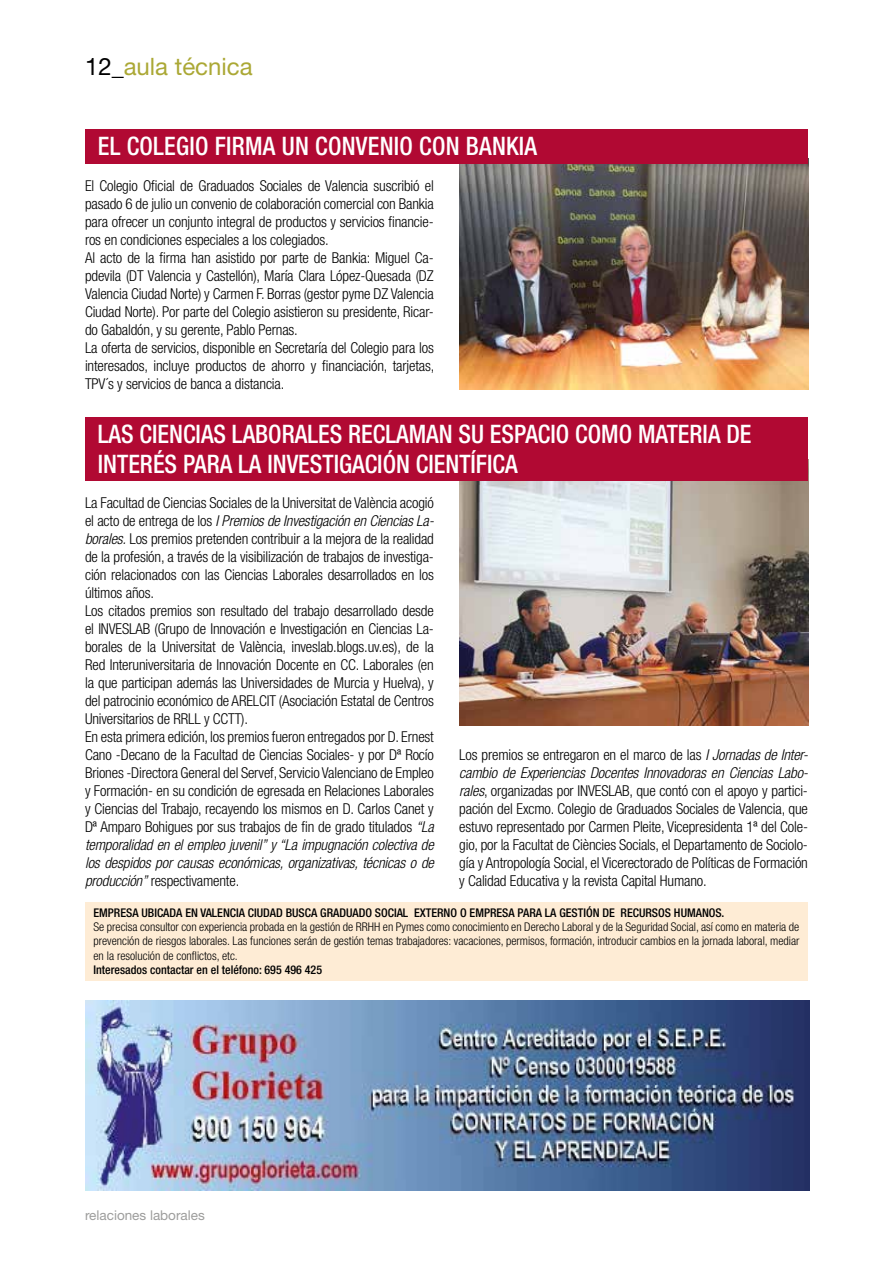
<style>
.page{position:relative;width:893px;height:1263px;background:#fff}
.page>*{position:absolute;margin:0;border:0;box-sizing:border-box;transform-origin:0 0}
.t1{font:500 condensed 25.5px/30.6px "Helvetica Neue LT Std";color:#fff;scale:.95 1}
.t2{font:24px "Helvetica Neue LT Std";color:#aba835}
.t3{font:300 condensed 15px/18px "Helvetica Neue LT Std";letter-spacing:-.01em;color:#000}
.t4{font:13.5px "Helvetica Neue LT Std";color:#9d9d9c}
.t5{font:300 condensed 12px/14.4px "Helvetica Neue LT Std";color:#000;text-align:justify}
.t6{font:500 condensed 12px "Helvetica Neue LT Std";color:#000}
.s1{color:#000}
.s2{font-style:italic}
</style>
<div class="page">
<img style="left:459px;top:163px;width:349px;height:226px">
<img style="left:459px;top:481px;width:349px;height:245px">
<div style="left:85px;top:129px;width:723px;height:34px;background:#b10933"></div>
<div style="left:85px;top:417px;width:723px;height:64px;background:#b10933"></div>
<img style="left:85px;top:1000px;width:724px;height:190px">
<div style="left:85px;top:902px;width:723px;height:78px;background:#feecd5"></div>
<h2 class="t2" style="left:85px;top:52px;width:169px"><span class="s1">12_</span>aula técnica</h2>
<h1 class="t1" style="left:98px;top:130px;width:464px">EL COLEGIO FIRMA UN CONVENIO CON BANKIA</h1>
<p class="t3" style="left:85px;top:177px;width:351px">El Colegio Oficial de Graduados Sociales de Valencia suscribió el pasado 6 de julio un convenio de colaboración comercial con Bankia para ofrecer un conjunto integral de productos y servicios financie&shy;ros en condiciones especiales a los colegiados.<br>Al acto de la firma han asistido por parte de Bankia: Miguel Ca&shy;pdevila (DT Valencia y Castellón), María Clara López-Quesada (DZ Valencia Ciudad Norte) y Carmen F. Borras (gestor pyme DZ Valencia Ciudad Norte). Por parte del Colegio asistieron su presidente, Ricar&shy;do Gabaldón, y su gerente, Pablo Pernas.<br>La oferta de servicios, disponible en Secretaría del Colegio para los interesados, incluye productos de ahorro y financiación, tarjetas, TPV´s y servicios de banca a distancia.</p>
<h1 class="t1" style="left:98px;top:418px;width:690px">LAS CIENCIAS LABORALES RECLAMAN SU ESPACIO COMO MATERIA DE<br>INTERÉS PARA LA INVESTIGACIÓN CIENTÍFICA</h1>
<p class="t3" style="left:85px;top:493px;width:350px">La Facultad de Ciencias Sociales de la Universitat de València acogió el acto de entrega de los <span class="s2">I Premios de Investigación en Ciencias La&shy;borales.</span> Los premios pretenden contribuir a la mejora de la realidad de la profesión, a través de la visibilización de trabajos de investiga&shy;ción relacionados con las Ciencias Laborales desarrollados en los últimos años.<br>Los citados premios son resultado del trabajo desarrollado desde el INVESLAB (Grupo de Innovación e Investigación en Ciencias La&shy;borales de la Universitat de València, inveslab.blogs.uv.es), de la Red Interuniversitaria de Innovación Docente en CC. Laborales (en la que participan además las Universidades de Murcia y Huelva), y del patrocinio económico de ARELCIT (Asociación Estatal de Centros Universitarios de RRLL y CCTT).<br>En esta primera edición, los premios fueron entregados por D. Ernest Cano -Decano de la Facultad de Ciencias Sociales- y por Dª Rocío Briones -Directora General del Servef, Servicio Valenciano de Empleo y Formación- en su condición de egresada en Relaciones Laborales y Ciencias del Trabajo, recayendo los mismos en D. Carlos Canet y Dª Amparo Bohigues por sus trabajos de fin de grado titulados <span class="s2">“La temporalidad en el empleo juvenil” y “La impugnación colectiva de los despidos por causas económicas, organizativas, técnicas o de producción”</span> respectivamente.</p>
<p class="t3" style="left:459px;top:745px;width:350px;text-align:justify">Los premios se entregaron en el marco de las <span class="s2">I Jornadas de Inter&shy;cambio de Experiencias Docentes Innovadoras en Ciencias Labo&shy;rales</span>, organizadas por INVESLAB, que contó con el apoyo y partici&shy;pación del Excmo. Colegio de Graduados Sociales de Valencia, que estuvo representado por Carmen Pleite, Vicepresidenta 1ª del Cole&shy;gio, por la Facultat de Ciències Socials, el Departamento de Sociolo&shy;gía y Antropología Social, el Vicerectorado de Políticas de Formación y Calidad Educativa y la revista Capital Humano.</p>
<p class="t6" style="left:94px;top:905px;width:632px">EMPRESA UBICADA EN VALENCIA CIUDAD BUSCA GRADUADO SOCIAL EXTERNO O EMPRESA PARA LA GESTIÓN DE RECURSOS HUMANOS.</p>
<p class="t5" style="left:94px;top:919px;width:707px">Se precisa consultor con experiencia probada en la gestión de RRHH en Pymes como conocimiento en Derecho Laboral y de la Seguridad Social, así como en materia de prevención de riesgos laborales. Las funciones serán de gestión temas trabajadores: vacaciones, permisos, formación, introducir cambios en la jornada laboral, mediar en la resolución de conflictos, etc.</p>
<p class="t6" style="left:94px;top:963px;width:230px">Interesados contactar en el teléfono: 695 496 425</p>
<p class="t4" style="left:85px;top:1207px;width:121px">relaciones laborales</p>
</div>
